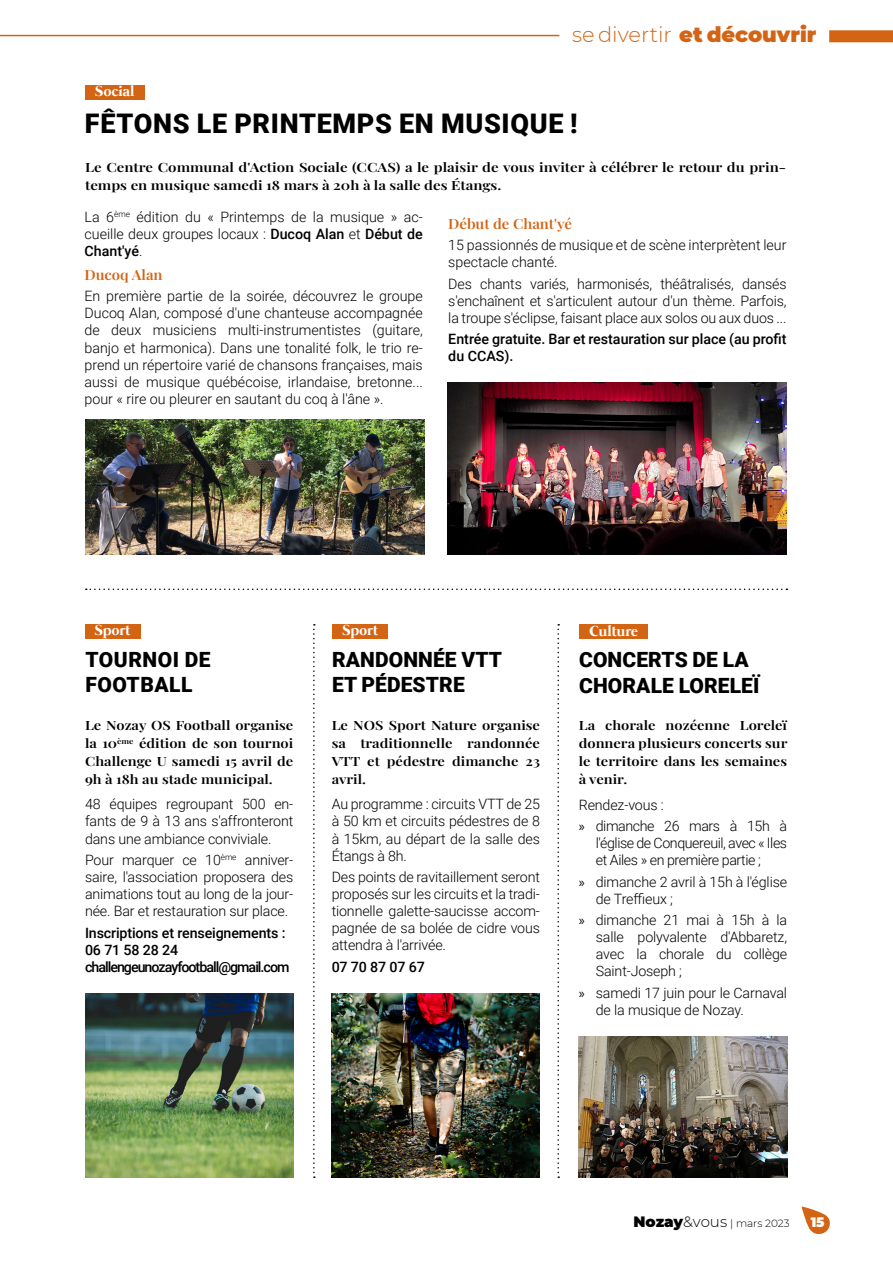
<style>
.page{position:relative;width:893px;height:1263px;background:#fff}
.page>*{position:absolute;margin:0;border:0;box-sizing:border-box;transform-origin:0 0}
.t1{font:900 27px "Roboto";letter-spacing:.025em;color:#000}
.t2{font:900 21px/25.2px "Roboto";letter-spacing:.005em;color:#000}
.t3{font:900 21px "Montserrat";color:#d36414}
.t4{font:900 21px/25.2px "Roboto";letter-spacing:.025em;color:#000}
.t5{font:700 15px "Mermaid";color:#fff}
.t6{font:300 14.25px/17.1px "Roboto";letter-spacing:-.01em;color:#000;text-align:justify}
.t7{font:500 14.25px/17.1px "Roboto";letter-spacing:-.01em;color:#000}
.t8{font:300 14.25px/21.3px "Roboto";letter-spacing:-.03em;color:#000}
.t9{font:600 14.1px "Playfair Display";color:#d36414;scale:1.06 1}
.t10{font:900 13.5px "Montserrat";color:#fff}
.t11{font:600 12.75px/18px "Playfair Display";color:#000;text-align:justify;scale:1.15 1}
.t12{font:600 12.75px/18px "Playfair Display";color:#000;scale:1.18 1}
.t13{font:300 10.5px "Montserrat";color:#000}
.s1{font-weight:300}
.s2{font-weight:500}
.s3{font-family:"Myriad Pro";font-weight:400}
.s4{font-weight:900;font-size:15px}
.s5{font-size:15px}
</style>
<div class="page">
<div style="left:829px;top:30px;width:64px;height:12px;background:#d36414"></div>
<svg style="left:802px;top:1206px;width:28px;height:29px"></svg>
<hr style="left:0;top:35px;width:559px;height:1px;background:#d36414">
<svg style="left:557px;top:624px;width:2px;height:554px"></svg>
<div style="left:580px;top:624px;width:68px;height:15px;background:#d36414"></div>
<div style="left:85px;top:85px;width:60px;height:15px;background:#d36414"></div>
<svg style="left:313px;top:624px;width:2px;height:554px"></svg>
<div style="left:333px;top:624px;width:55px;height:15px;background:#d36414"></div>
<div style="left:85px;top:624px;width:55px;height:15px;background:#d36414"></div>
<svg style="left:86px;top:588px;width:701px;height:2px"></svg>
<img style="left:85px;top:993px;width:208px;height:185px">
<img style="left:331px;top:993px;width:209px;height:185px">
<img style="left:85px;top:420px;width:339px;height:135px">
<img style="left:448px;top:382px;width:339px;height:173px">
<img style="left:579px;top:1036px;width:208px;height:142px">
<h2 class="t3" style="left:572px;top:19px;width:246px"><span class="s1">se divertir</span> et découvrir</h2>
<p class="t5" style="left:95px;top:83px;width:41px">Social</p>
<h1 class="t1" style="left:85px;top:104px;width:494px">FÊTONS LE PRINTEMPS EN MUSIQUE !</h1>
<p class="t12" style="left:85px;top:157px;width:596px">Le Centre Communal d'Action Sociale (CCAS) a le plaisir de vous inviter à célébrer le retour du prin&shy;temps en musique samedi 18 mars à 20h à la salle des Étangs.</p>
<p class="t6" style="left:85px;top:207px;width:340px">La 6<sup>ème</sup> édition du « Printemps de la musique » ac&shy;cueille deux groupes locaux : <span class="s2">Ducoq Alan</span> et <span class="s2">Début de Chant'yé</span>.</p>
<p class="t9" style="left:85px;top:263px;width:75px">Ducoq Alan</p>
<p class="t6" style="left:85px;top:287px;width:340px">En première partie de la soirée, découvrez le groupe Ducoq Alan, composé d'une chanteuse accompagnée de deux musiciens multi-instrumentistes (guitare, banjo et harmonica). Dans une tonalité folk, le trio re&shy;prend un répertoire varié de chansons françaises, mais aussi de musique québécoise, irlandaise, bretonne... pour « rire ou pleurer en sautant du coq à l'âne ».</p>
<p class="t9" style="left:448px;top:212px;width:118px">Début de Chant'yé</p>
<p class="t6" style="left:448px;top:236px;width:340px">15 passionnés de musique et de scène interprètent leur spectacle chanté.</p>
<p class="t6" style="left:448px;top:274px;width:340px">Des chants variés, harmonisés, théâtralisés, dansés s'enchaînent et s'articulent autour d'un thème. Parfois, la troupe s'éclipse, faisant place aux solos ou aux duos ...</p>
<p class="t7" style="left:448px;top:330px;width:340px">Entrée gratuite. Bar et restauration sur place (au profit du CCAS).</p>
<p class="t5" style="left:95px;top:622px;width:37px">Sport</p>
<h2 class="t4" style="left:85px;top:646px;width:127px">TOURNOI DE<br>FOOTBALL</h2>
<p class="t11" style="left:85px;top:715px;width:183px">Le Nozay OS Football organise la 10<sup>ème</sup> édition de son tournoi Challenge U samedi 15 avril de 9h à 18h au stade municipal.</p>
<p class="t6" style="left:85px;top:795px;width:210px">48 équipes regroupant 500 en&shy;fants de 9 à 13 ans s'affronteront dans une ambiance conviviale.</p>
<p class="t6" style="left:85px;top:851px;width:210px">Pour marquer ce 10<sup>ème</sup> anniver&shy;saire, l'association proposera des animations tout au long de la jour&shy;née. Bar et restauration sur place.</p>
<p class="t7" style="left:85px;top:923px;width:206px">Inscriptions et renseignements :<br>06 71 58 28 24 challengeunozayfootball@gmail.com</p>
<p class="t5" style="left:343px;top:622px;width:37px">Sport</p>
<h2 class="t2" style="left:332px;top:646px;width:172px">RANDONNÉE VTT<br>ET PÉDESTRE</h2>
<p class="t11" style="left:332px;top:715px;width:183px">Le NOS Sport Nature organise sa traditionnelle randonnée VTT et pédestre dimanche 23 avril.</p>
<p class="t6" style="left:332px;top:795px;width:210px">Au programme : circuits VTT de 25 à 50 km et circuits pédestres de 8 à 15km, au départ de la salle des Étangs à 8h.</p>
<p class="t6" style="left:332px;top:868px;width:210px">Des points de ravitaillement seront proposés sur les circuits et la tradi&shy;tionnelle galette-saucisse accom&shy;pagnée de sa bolée de cidre vous attendra à l'arrivée.</p>
<p class="t7" style="left:332px;top:958px;width:95px">07 70 87 07 67</p>
<p class="t5" style="left:590px;top:622px;width:50px">Culture</p>
<h2 class="t2" style="left:579px;top:647px;width:182px">CONCERTS DE LA<br>CHORALE LORELEÏ</h2>
<p class="t11" style="left:579px;top:715px;width:183px">La chorale nozéenne Loreleï donnera plusieurs concerts sur le territoire dans les semaines à venir.</p>
<p class="t8" style="left:579px;top:793px;width:210px">Rendez-vous :<br><span class="s3">»</span> dimanche 26 mars à 15h à</p>
<p class="t8" style="left:596px;top:834px;width:193px;line-height:17.1px">l'église de Conquereuil, avec « Iles et Ailes » en première partie ;</p>
<p class="t6" style="left:596px;top:872px;width:193px;text-indent:-17px"><span class="s3">»</span> dimanche 2 avril à 15h à l'église de Treffieux ;</p>
<p class="t6" style="left:596px;top:911px;width:193px;text-indent:-17px"><span class="s3">»</span> dimanche 21 mai à 15h à la salle polyvalente d'Abbaretz, avec la chorale du collège Saint-Joseph ;</p>
<p class="t6" style="left:596px;top:984px;width:193px;text-indent:-17px"><span class="s3">»</span> samedi 17 juin pour le Carnaval de la musique de Nozay.</p>
<p class="t13" style="left:633px;top:1216px;width:158px"><span class="s4">Nozay</span><span class="s5">&amp;vous</span> | mars 2023</p>
<p class="t10" style="left:811px;top:1212px;width:15px">15</p>
</div>
